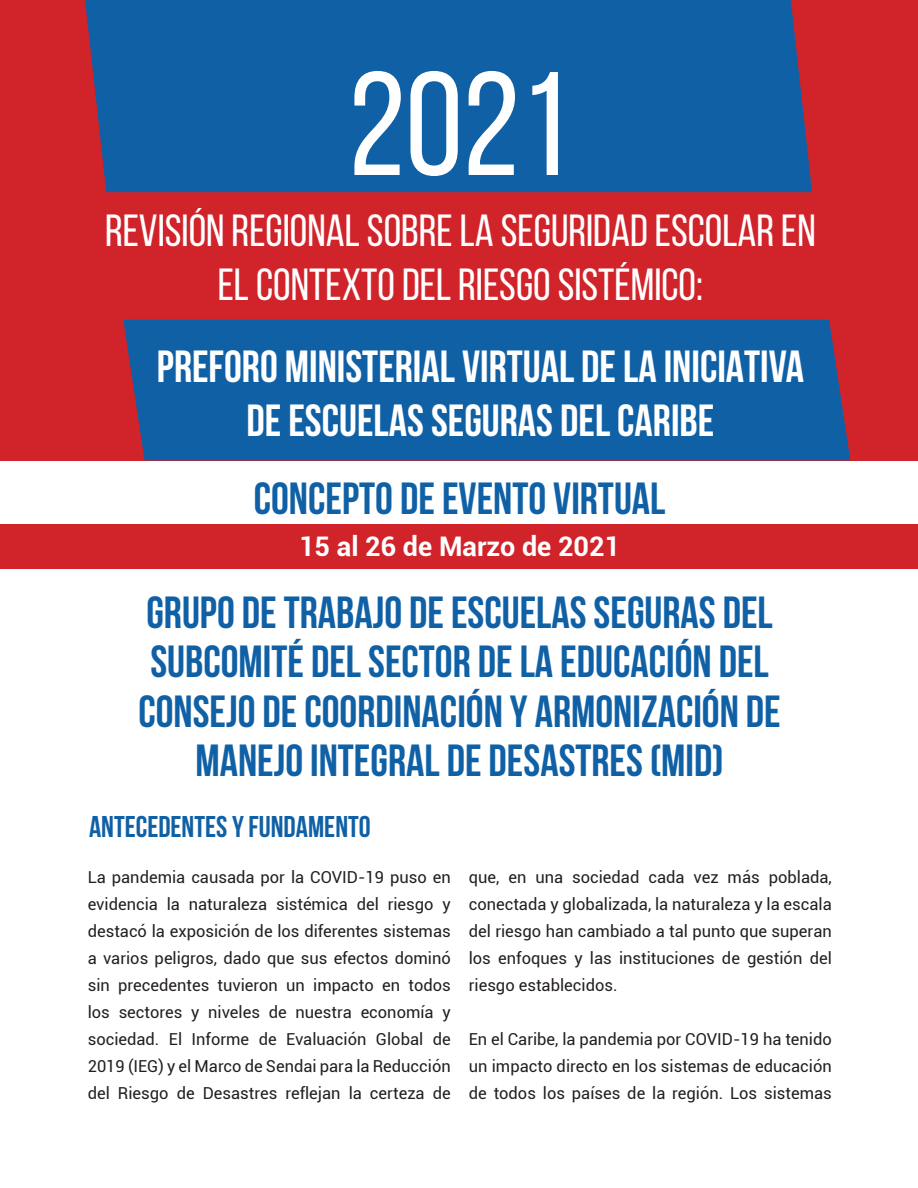
<style>
.page{position:relative;width:918px;height:1188px;background:#fff}
.page>*{position:absolute;margin:0;border:0;box-sizing:border-box;transform-origin:0 0}
.t1{font:147.15px "Bebas Neue";color:#fff}
.t2{font:700 45px/49.5px "Bebas Neue";color:#1060a5;text-align:center}
.t3{font:45px/54px "Bebas Neue";color:#fff;text-align:center}
.t4{font:700 45px/54px "Bebas Neue";color:#fff;text-align:center}
.t5{font:700 30px "Bebas Neue";color:#1060a5}
.t6{font:700 27px "Roboto";color:#fff}
.t7{font:16.5px/27px "Roboto";color:#231f20;text-align:justify}
</style>
<div class="page">
<div style="left:0;top:524px;width:918px;height:44px;background:#d1232a"></div>
<div style="left:0;top:0;width:918px;height:460px;background:#d1232a"></div>
<div style="left:85px;top:0;width:727px;height:192px;background:#1060a5"></div>
<div style="left:123px;top:320px;width:727px;height:140px;background:#1060a5"></div>
<p class="t1" style="left:349px;top:44px;width:222px">2021</p>
<p class="t3" style="left:105px;top:203px;width:712px">REVISIÓN REGIONAL SOBRE LA SEGURIDAD ESCOLAR EN<br>EL CONTEXTO DEL RIESGO SISTÉMICO:</p>
<p class="t4" style="left:157px;top:339px;width:649px">PREFORO MINISTERIAL VIRTUAL DE LA INICIATIVA<br>DE ESCUELAS SEGURAS DEL CARIBE</p>
<p class="t2" style="left:254px;top:473px;width:413px">CONCEPTO DE EVENTO VIRTUAL</p>
<p class="t6" style="left:299px;top:528px;width:323px">15 al 26 de Marzo de 2021</p>
<p class="t2" style="left:138px;top:587px;width:644px">GRUPO DE TRABAJO DE ESCUELAS SEGURAS DEL SUBCOMITÉ DEL SECTOR DE LA EDUCACIÓN DEL CONSEJO DE COORDINACIÓN Y ARMONIZACIÓN DE MANEJO INTEGRAL DE DESASTRES (MID)</p>
<p class="t5" style="left:89px;top:811px;width:283px">ANTECEDENTES Y FUNDAMENTO</p>
<p class="t7" style="left:88px;top:863px;width:365px">La pandemia causada por la COVID-19 puso en evidencia la naturaleza sistémica del riesgo y destacó la exposición de los diferentes sistemas a varios peligros, dado que sus efectos dominó sin precedentes tuvieron un impacto en todos los sectores y niveles de nuestra economía y sociedad. El Informe de Evaluación Global de 2019 (IEG) y el Marco de Sendai para la Reducción del Riesgo de Desastres reflejan la certeza de</p>
<p class="t7" style="left:469px;top:863px;width:365px">que, en una sociedad cada vez más poblada, conectada y globalizada, la naturaleza y la escala del riesgo han cambiado a tal punto que superan los enfoques y las instituciones de gestión del riesgo establecidos.</p>
<p class="t7" style="left:469px;top:1025px;width:365px">En el Caribe, la pandemia por COVID-19 ha tenido un impacto directo en los sistemas de educación de todos los países de la región. Los sistemas</p>
</div>
